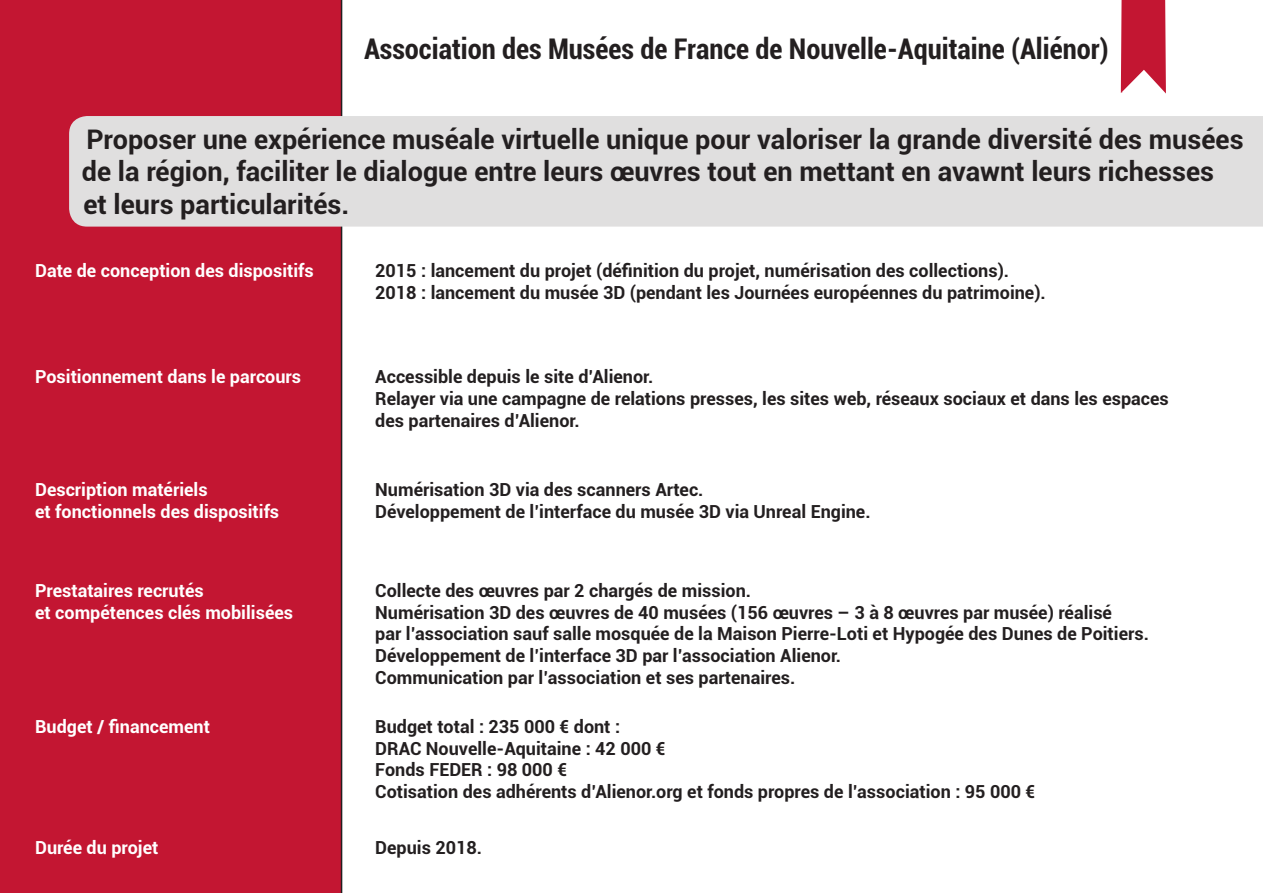
<style>
.page{position:relative;width:1263px;height:893px;background:#fff}
.page>*{position:absolute;margin:0;border:0;box-sizing:border-box;transform-origin:0 0}
.t1{font:700 condensed 28.5px "Roboto";color:#231f20}
.t2{font:700 27px/32.4px "Roboto";color:#231f20}
.t3{font:700 18px/21.6px "Roboto";color:#231f20}
.t4{font:700 18px "Roboto";color:#fff}
</style>
<div class="page">
<div style="left:0;top:0;width:342px;height:893px;background:#c31632"></div>
<div style="left:69px;top:116px;width:1194px;height:111px;background:#e0dfdf"></div>
<svg style="left:1121px;top:0;width:45px;height:94px;background:#cb3850"></svg>
<p class="t1" style="left:364px;top:29px;width:746px">Association des Musées de France de Nouvelle-Aquitaine (Aliénor)</p>
<p class="t2" style="left:82px;top:122px;width:1163px">Proposer une expérience muséale virtuelle unique pour valoriser la grande diversité des musées de la région, faciliter le dialogue entre leurs œuvres tout en mettant en avawnt leurs richesses et leurs particularités.</p>
<p class="t4" style="left:35px;top:258px;width:280px">Date de conception des dispositifs</p>
<p class="t3" style="left:375px;top:259px;width:635px">2015 : lancement du projet (définition du projet, numérisation des collections).</p>
<p class="t3" style="left:375px;top:281px;width:672px">2018 : lancement du musée 3D (pendant les Journées européennes du patrimoine).</p>
<p class="t4" style="left:35px;top:364px;width:268px">Positionnement dans le parcours</p>
<p class="t3" style="left:375px;top:366px;width:280px">Accessible depuis le site d’Alienor.</p>
<p class="t3" style="left:375px;top:387px;width:795px">Relayer via une campagne de relations presses, les sites web, réseaux sociaux et dans les espaces des partenaires d’Alienor.</p>
<p class="t4" style="left:35px;top:477px;width:174px">Description matériels</p>
<p class="t4" style="left:35px;top:499px;width:246px">et fonctionnels des dispositifs</p>
<p class="t4" style="left:35px;top:578px;width:170px">Prestataires recrutés</p>
<p class="t4" style="left:35px;top:600px;width:260px">et compétences clés mobilisées</p>
<p class="t3" style="left:375px;top:478px;width:330px">Numérisation 3D via des scanners Artec.</p>
<p class="t3" style="left:375px;top:500px;width:497px">Développement de l’interface du musée 3D via Unreal Engine.</p>
<p class="t3" style="left:375px;top:579px;width:377px">Collecte des œuvres par 2 chargés de mission.</p>
<p class="t3" style="left:375px;top:601px;width:775px">Numérisation 3D des œuvres de 40 musées (156 œuvres – 3 à 8 œuvres par musée) réalisé<br>par l’association sauf salle mosquée de la Maison Pierre-Loti et Hypogée des Dunes de Poitiers.</p>
<p class="t3" style="left:375px;top:644px;width:467px">Développement de l’interface 3D par l’association Alienor.</p>
<p class="t3" style="left:375px;top:666px;width:422px">Communication par l’association et ses partenaires.</p>
<p class="t4" style="left:35px;top:714px;width:176px">Budget / financement</p>
<p class="t3" style="left:375px;top:715px;width:246px">Budget total : 235 000 € dont :</p>
<p class="t3" style="left:375px;top:737px;width:292px">DRAC Nouvelle-Aquitaine : 42 000 €</p>
<p class="t3" style="left:375px;top:758px;width:193px">Fonds FEDER : 98 000 €</p>
<p class="t3" style="left:375px;top:780px;width:662px">Cotisation des adhérents d’Alienor.org et fonds propres de l’association : 95 000 €</p>
<p class="t4" style="left:35px;top:835px;width:125px">Durée du projet</p>
<p class="t3" style="left:375px;top:836px;width:108px">Depuis 2018.</p>
</div>
